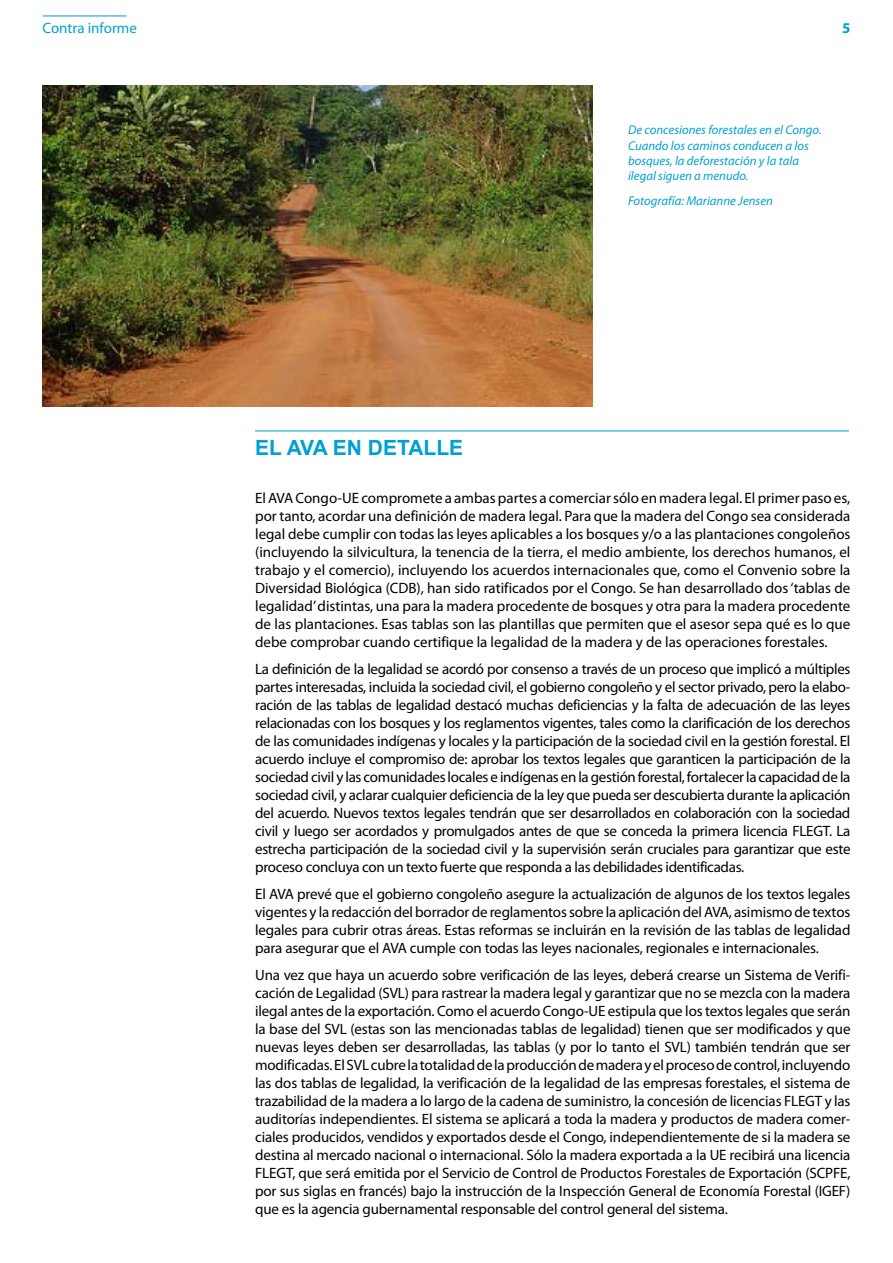
<style>
.page{position:relative;width:893px;height:1263px;background:#fff}
.page>*{position:absolute;margin:0;border:0;box-sizing:border-box;transform-origin:0 0}
.t1{font:700 21px "Arial";color:#00a0d2}
.t2{font:15px/18px "Myriad Pro";letter-spacing:-.01em;color:#000;text-align:justify}
.t3{font:15px "Myriad Pro";color:#00a0d2}
.t4{font:700 15px "Myriad Pro";color:#00a0d2}
.t5{font:italic 12.75px/15.3px "Myriad Pro";color:#00a0d2}
</style>
<div class="page">
<hr style="left:43px;top:16px;width:84px;height:1px;background:#00a0d2">
<hr style="left:255px;top:431px;width:594px;height:1px;background:#00a0d2">
<img style="left:43px;top:85px;width:549px;height:321px">
<p class="t3" style="left:43px;top:18px;width:96px">Contra informe</p>
<p class="t4" style="left:842px;top:18px;width:10px">5</p>
<h1 class="t1" style="left:255px;top:434px;width:210px">El AVA EN DETALLE</h1>
<p class="t5" style="left:628px;top:122px;width:195px">De concesiones forestales en el Congo.<br>Cuando los caminos conducen a los bosques, la deforestación y la tala ilegal siguen a menudo.</p>
<p class="t5" style="left:628px;top:192px;width:146px">Fotografía: Marianne Jensen</p>
<p class="t2" style="left:255px;top:489px;width:597px">El AVA Congo-UE compromete a ambas partes a comerciar sólo en madera legal. El primer paso es, por tanto, acordar una definición de madera legal. Para que la madera del Congo sea considerada legal debe cumplir con todas las leyes aplicables a los bosques y/o a las plantaciones congoleños (incluyendo la silvicultura, la tenencia de la tierra, el medio ambiente, los derechos humanos, el trabajo y el comercio), incluyendo los acuerdos internacionales que, como el Convenio sobre la Diversidad Biológica (CDB), han sido ratificados por el Congo. Se han desarrollado dos ‘tablas de legalidad’ distintas, una para la madera procedente de bosques y otra para la madera procedente de las plantaciones. Esas tablas son las plantillas que permiten que el asesor sepa qué es lo que debe comprobar cuando certifique la legalidad de la madera y de las operaciones forestales.</p>
<p class="t2" style="left:255px;top:660px;width:597px">La definición de la legalidad se acordó por consenso a través de un proceso que implicó a múltiples partes interesadas, incluida la sociedad civil, el gobierno congoleño y el sector privado, pero la elabo&shy;ración de las tablas de legalidad destacó muchas deficiencias y la falta de adecuación de las leyes relacionadas con los bosques y los reglamentos vigentes, tales como la clarificación de los derechos de las comunidades indígenas y locales y la participación de la sociedad civil en la gestión forestal. El acuerdo incluye el compromiso de: aprobar los textos legales que garanticen la participación de la sociedad civil y las comunidades locales e indígenas en la gestión forestal, fortalecer la capacidad de la sociedad civil, y aclarar cualquier deficiencia de la ley que pueda ser descubierta durante la aplicación del acuerdo. Nuevos textos legales tendrán que ser desarrollados en colaboración con la sociedad civil y luego ser acordados y promulgados antes de que se conceda la primera licencia FLEGT. La estrecha participación de la sociedad civil y la supervisión serán cruciales para garantizar que este proceso concluya con un texto fuerte que responda a las debilidades identificadas.</p>
<p class="t2" style="left:255px;top:885px;width:597px">El AVA prevé que el gobierno congoleño asegure la actualización de algunos de los textos legales vigentes y la redacción del borrador de reglamentos sobre la aplicación del AVA, asimismo de textos legales para cubrir otras áreas. Estas reformas se incluirán en la revisión de las tablas de legalidad para asegurar que el AVA cumple con todas las leyes nacionales, regionales e internacionales.</p>
<p class="t2" style="left:255px;top:966px;width:597px">Una vez que haya un acuerdo sobre verificación de las leyes, deberá crearse un Sistema de Verifi&shy;cación de Legalidad (SVL) para rastrear la madera legal y garantizar que no se mezcla con la madera ilegal antes de la exportación. Como el acuerdo Congo-UE estipula que los textos legales que serán la base del SVL (estas son las mencionadas tablas de legalidad) tienen que ser modificados y que nuevas leyes deben ser desarrolladas, las tablas (y por lo tanto el SVL) también tendrán que ser modificadas. El SVL cubre la totalidad de la producción de madera y el proceso de control, incluyendo las dos tablas de legalidad, la verificación de la legalidad de las empresas forestales, el sistema de trazabilidad de la madera a lo largo de la cadena de suministro, la concesión de licencias FLEGT y las auditorías independientes. El sistema se aplicará a toda la madera y productos de madera comer&shy;ciales producidos, vendidos y exportados desde el Congo, independientemente de si la madera se destina al mercado nacional o internacional. Sólo la madera exportada a la UE recibirá una licencia FLEGT, que será emitida por el Servicio de Control de Productos Forestales de Exportación (SCPFE, por sus siglas en francés) bajo la instrucción de la Inspección General de Economía Forestal (IGEF) que es la agencia gubernamental responsable del control general del sistema.</p>
</div>
